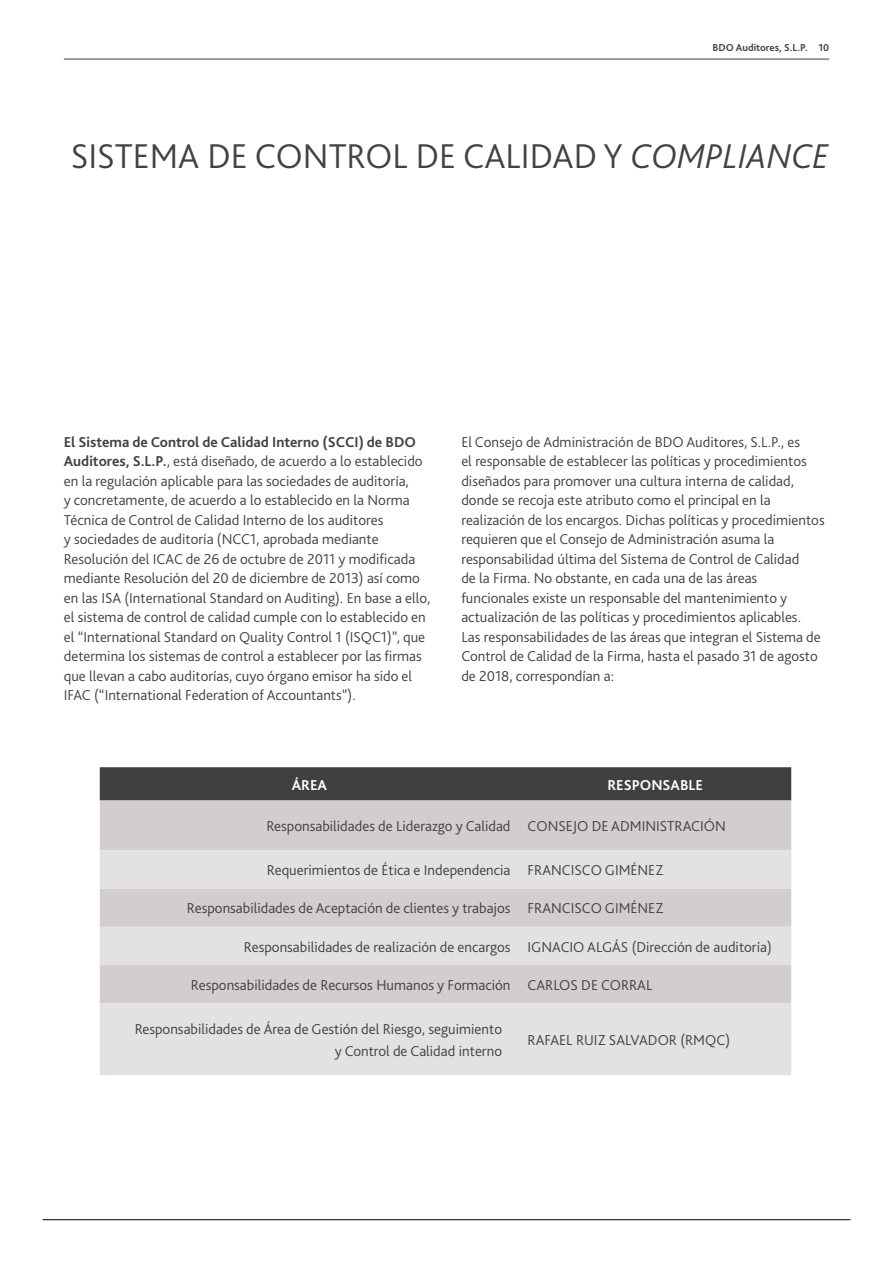
<style>
.page{position:relative;width:893px;height:1263px;background:#fff}
.page>*{position:absolute;margin:0;border:0;box-sizing:border-box;transform-origin:0 0}
.t1{font:300 36px "Bliss Pro";color:#424241}
.t2{font:300 15px/19.5px "Bliss Pro";color:#42403f}
.t3{font:700 15px "Bliss Pro";color:#fff}
.t4{font:700 10.5px "Bliss Pro";color:#42403f}
.s1{font-style:italic}
.s2{font-weight:700}
</style>
<div class="page">
<hr style="left:43px;top:1219px;width:807px;height:1px;background:#000">
<hr style="left:64px;top:59px;width:765px;height:1px;background:#42403f">
<div style="left:100px;top:767px;width:691px;height:33px;background:#42403f"></div>
<div style="left:100px;top:800px;width:691px;height:50px;background:#d1cecd"></div>
<svg style="left:100px;top:850px;width:691px;height:225px;fill:#e4e2e1"></svg>
<p class="t4" style="left:713px;top:40px;width:118px">BDO Auditores, S.L.P. 10</p>
<h1 class="t1" style="left:71px;top:134px;width:760px">SISTEMA DE CONTROL DE CALIDAD Y <span class="s1">COMPLIANCE</span></h1>
<p class="t2" style="left:64px;top:431px;width:368px"><span class="s2">El Sistema de Control de Calidad Interno (SCCI) de BDO Auditores, S.L.P.</span>, está diseñado, de acuerdo a lo establecido en la regulación aplicable para las sociedades de auditoría,<br>y concretamente, de acuerdo a lo establecido en la Norma Técnica de Control de Calidad Interno de los auditores<br>y sociedades de auditoría (NCC1, aprobada mediante Resolución del ICAC de 26 de octubre de 2011 y modificada mediante Resolución del 20 de diciembre de 2013) así como en las ISA (International Standard on Auditing). En base a ello, el sistema de control de calidad cumple con lo establecido en el “International Standard on Quality Control 1 (ISQC1)”, que determina los sistemas de control a establecer por las firmas que llevan a cabo auditorías, cuyo órgano emisor ha sido el IFAC (“International Federation of Accountants”).</p>
<p class="t2" style="left:461px;top:431px;width:365px">El Consejo de Administración de BDO Auditores, S.L.P., es<br>el responsable de establecer las políticas y procedimientos diseñados para promover una cultura interna de calidad, donde se recoja este atributo como el principal en la realización de los encargos. Dichas políticas y procedimientos requieren que el Consejo de Administración asuma la responsabilidad última del Sistema de Control de Calidad<br>de la Firma. No obstante, en cada una de las áreas funcionales existe un responsable del mantenimiento y actualización de las políticas y procedimientos aplicables.<br>Las responsabilidades de las áreas que integran el Sistema de Control de Calidad de la Firma, hasta el pasado 31 de agosto de 2018, correspondían a:</p>
<p class="t3" style="left:292px;top:775px;width:37px">ÁREA</p>
<p class="t3" style="left:607px;top:775px;width:97px">RESPONSABLE</p>
<p class="t2" style="left:266px;top:816px;width:461px">Responsabilidades de Liderazgo y Calidad CONSEJO DE ADMINISTRACIÓN</p>
<p class="t2" style="left:267px;top:860px;width:398px">Requerimientos de Ética e Independencia FRANCISCO GIMÉNEZ</p>
<p class="t2" style="left:187px;top:898px;width:478px">Responsabilidades de Aceptación de clientes y trabajos FRANCISCO GIMÉNEZ</p>
<p class="t2" style="left:244px;top:936px;width:529px">Responsabilidades de realización de encargos IGNACIO ALGÁS (Dirección de auditoría)</p>
<p class="t2" style="left:191px;top:975px;width:463px">Responsabilidades de Recursos Humanos y Formación CARLOS DE CORRAL</p>
<p class="t2" style="left:135px;top:1017px;width:369px;line-height:22px;text-align:right">Responsabilidades de Área de Gestión del Riesgo, seguimiento y Control de Calidad interno</p>
<p class="t2" style="left:528px;top:1030px;width:204px">RAFAEL RUIZ SALVADOR (RMQC)</p>
</div>
